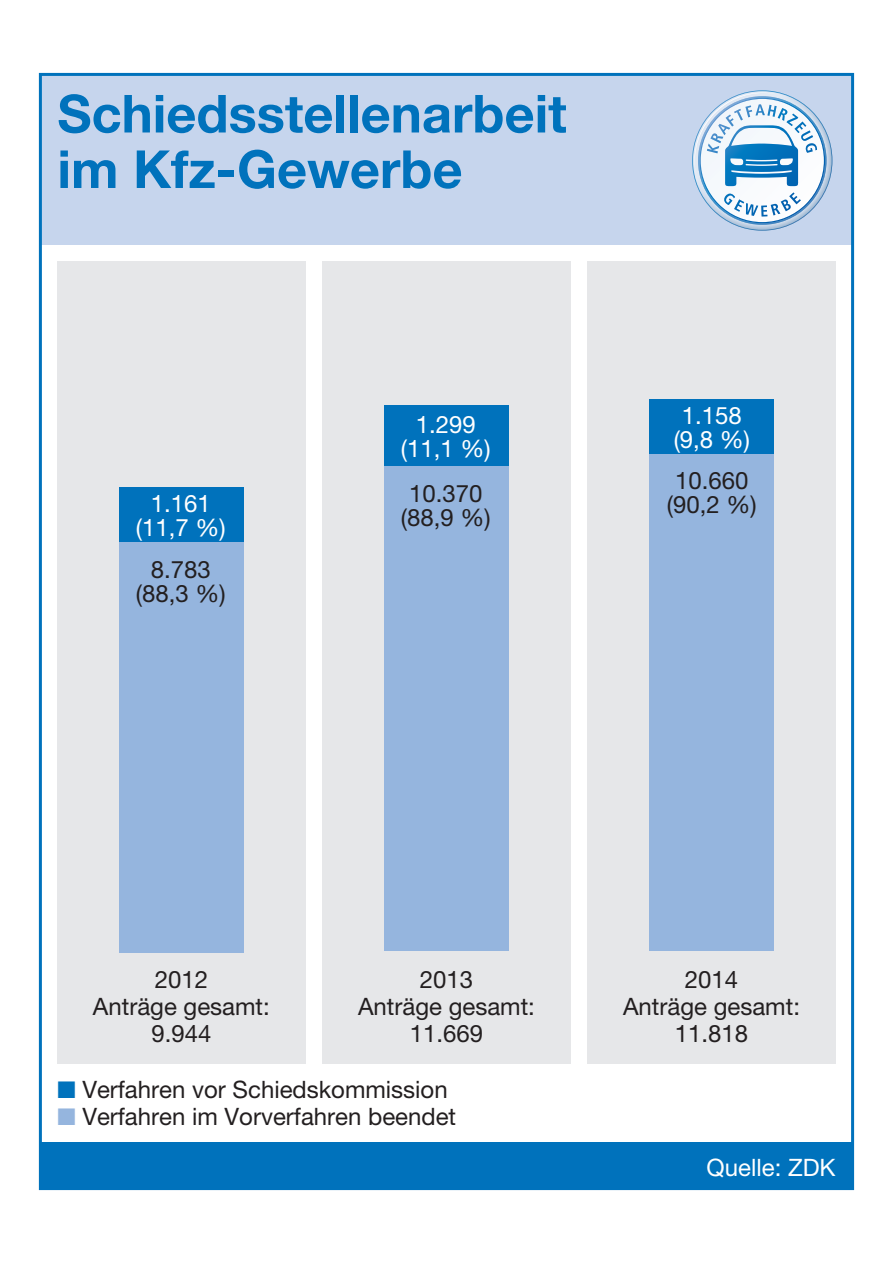
<style>
.page{position:relative;width:893px;height:1263px;background:#fff}
.page>*{position:absolute;margin:0;border:0;box-sizing:border-box;transform-origin:0 0}
.t1{font:700 52.5px/55.5px "Helvetica Neue";color:#0072bc}
.t2{font:24px/27px "Helvetica Neue";color:#231f20;text-align:center}
.t3{font:24px/24px "Helvetica Neue";color:#fff;text-align:center}
.s1{color:#0072bc}
.s2{color:#95b5de}
</style>
<div class="page">
<div style="left:40px;top:74px;width:813px;height:170px;background:#c6d5ed"></div>
<div style="left:40px;top:1142px;width:813px;height:46px;background:#0072bc"></div>
<svg style="left:692px;top:90px;width:140px;height:141px"></svg>
<div style="left:57px;top:261px;width:248px;height:803px;background:#e6e7e9"></div>
<div style="left:322px;top:261px;width:248px;height:803px;background:#e6e7e9"></div>
<div style="left:587px;top:261px;width:249px;height:803px;background:#e6e7e9"></div>
<div style="left:384px;top:466px;width:124px;height:485px;background:#95b5de"></div>
<div style="left:649px;top:453px;width:125px;height:498px;background:#95b5de"></div>
<div style="left:384px;top:406px;width:124px;height:60px;background:#0072bc"></div>
<div style="left:119px;top:542px;width:124px;height:410px;background:#95b5de"></div>
<div style="left:119px;top:488px;width:124px;height:54px;background:#0072bc"></div>
<div style="left:649px;top:399px;width:125px;height:54px;background:#0072bc"></div>
<h1 class="t1" style="left:57px;top:85px;width:511px">Schiedsstellenarbeit im Kfz-Gewerbe</h1>
<p class="t3" style="left:136px;top:491px;width:91px">1.161 (11,7 %)</p>
<p class="t2" style="left:136px;top:557px;width:91px;line-height:24px">8.783 (88,3 %)</p>
<p class="t3" style="left:401px;top:412px;width:91px">1.299 (11,1 %)</p>
<p class="t2" style="left:401px;top:481px;width:91px;line-height:24px">10.370 (88,9 %)</p>
<p class="t3" style="left:674px;top:403px;width:78px">1.158 (9,8 %)</p>
<p class="t2" style="left:667px;top:468px;width:91px;line-height:24px">10.660 (90,2 %)</p>
<p class="t2" style="left:93px;top:965px;width:178px">2012<br>Anträge gesamt:<br>9.944</p>
<p class="t2" style="left:358px;top:965px;width:178px">2013<br>Anträge gesamt:<br>11.669</p>
<p class="t2" style="left:623px;top:965px;width:178px">2014<br>Anträge gesamt:<br>11.818</p>
<p class="t2" style="left:57px;top:1075px;width:392px"><span class="s1">■</span> Verfahren vor Schiedskommission</p>
<p class="t2" style="left:57px;top:1102px;width:400px"><span class="s2">■</span> Verfahren im Vorverfahren beendet</p>
<p class="t3" style="left:707px;top:1155px;width:130px">Quelle: ZDK</p>
</div>
